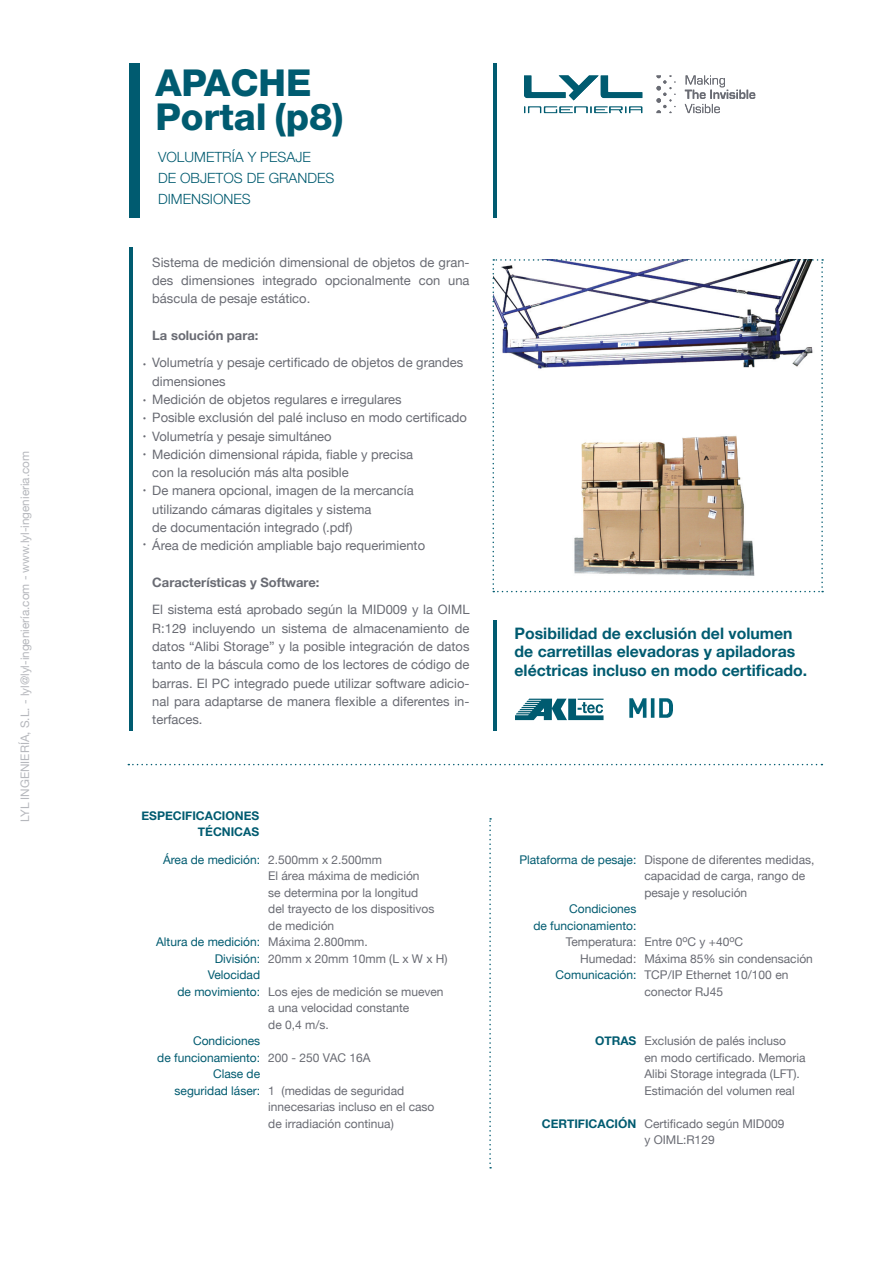
<style>
.page{position:relative;width:893px;height:1263px;background:#fff}
.page>*{position:absolute;margin:0;border:0;box-sizing:border-box;transform-origin:0 0}
.t1{font:800 37.2px/34.3px "Helvetica Neue LT Std";color:#005b70}
.t2{font:700 15.75px/18.5px "Helvetica Neue";color:#005b70}
.t3{font:300 14.1px/20.9px "Helvetica Neue LT Std";color:#005b70}
.t4{font:12.9px/18.3px "Helvetica Neue";color:#696b73;text-align:justify}
.t5{font:700 12.9px "Helvetica Neue";color:#696b73}
.t6{font:700 12.75px/18px "Helvetica Neue";color:#696b73;text-align:justify}
.t7{font:12px/16.5px "Helvetica Neue";color:#696b73}
.t8{font:12px/16.5px "Helvetica Neue";color:#005b70;text-align:right}
.t9{font:700 12px/16.5px "Helvetica Neue";color:#005b70;text-align:right}
.t10{font:11.7px "Helvetica Neue";color:#b6b8bd}
</style>
<div class="page">
<svg style="left:524px;top:106px;width:118px;height:7px"></svg>
<svg style="left:524px;top:75px;width:118px;height:25px"></svg>
<svg style="left:685px;top:75px;width:70px;height:38px"></svg>
<svg style="left:656px;top:75px;width:19px;height:38px"></svg>
<svg style="left:128px;top:764px;width:694px;height:1px"></svg>
<img style="left:492px;top:259px;width:331px;height:333px">
<hr style="left:129px;top:248px;width:4px;height:483px;background:#005b70">
<div style="left:130px;top:64px;width:10px;height:154px;background:#005b70"></div>
<hr style="left:493px;top:64px;width:4px;height:154px;background:#005b70">
<hr style="left:493px;top:621px;width:4px;height:110px;background:#005b70">
<svg style="left:515px;top:699px;width:88px;height:21px"></svg>
<svg style="left:489px;top:818px;width:2px;height:350px"></svg>
<img style="left:629px;top:698px;width:44px;height:20px">
<p class="t10" style="left:18px;top:822px;width:373px;rotate:-90deg">LYL INGENIERÍA, S.L. - lyl@lyl-ingeniería.com - www.lyl-ingenieria.com</p>
<h1 class="t1" style="left:155px;top:65px;width:190px">APACHE<br>Portal (p8)</h1>
<p class="t3" style="left:158px;top:147px;width:178px">VOLUMETRÍA Y PESAJE<br>DE OBJETOS DE GRANDES<br>DIMENSIONES</p>
<p class="t4" style="left:152px;top:253px;width:319px">Sistema de medición dimensional de objetos de gran&shy;des dimensiones integrado opcionalmente con una báscula de pesaje estático.</p>
<p class="t5" style="left:152px;top:327px;width:108px">La solución para:</p>
<p class="t4" style="left:152px;top:353px;width:316px;text-align:left">Volumetría y pesaje certificado de objetos de grandes dimensiones<br>Medición de objetos regulares e irregulares<br>Posible exclusión del palé incluso en modo certificado Volumetría y pesaje simultáneo<br>Medición dimensional rápida, fiable y precisa<br>con la resolución más alta posible<br>De manera opcional, imagen de la mercancía utilizando cámaras digitales y sistema<br>de documentación integrado (.pdf)<br>Área de medición ampliable bajo requerimiento</p>
<p class="t5" style="left:152px;top:574px;width:169px">Características y Software:</p>
<p class="t4" style="left:152px;top:601px;width:319px">El sistema está aprobado según la MID009 y la OIML R:129 incluyendo un sistema de almacenamiento de datos “Alibi Storage” y la posible integración de datos tanto de la báscula como de los lectores de código de barras. El PC integrado puede utilizar software adicio&shy;nal para adaptarse de manera flexible a diferentes in&shy;terfaces.</p>
<p class="t6" style="left:143px;top:354px;width:5px">·</p>
<p class="t6" style="left:143px;top:390px;width:5px">· · · ·</p>
<p class="t6" style="left:143px;top:480px;width:5px">·</p>
<p class="t6" style="left:143px;top:534px;width:5px">·</p>
<p class="t9" style="left:141px;top:807px;width:119px">ESPECIFICACIONES<br>TÉCNICAS</p>
<p class="t8" style="left:163px;top:851px;width:99px">Área de medición:</p>
<p class="t8" style="left:156px;top:933px;width:106px">Altura de medición:<br>División:<br>Velocidad<br>de movimiento:</p>
<p class="t8" style="left:157px;top:1032px;width:104px">Condiciones<br>de funcionamiento:<br>Clase de seguridad láser:</p>
<p class="t7" style="left:268px;top:851px;width:181px">2.500mm x 2.500mm<br>El área máxima de medición<br>se determina por la longitud<br>del trayecto de los dispositivos de medición<br>Máxima 2.800mm.<br>20mm x 20mm 10mm (L x W x H)</p>
<p class="t7" style="left:268px;top:983px;width:177px">Los ejes de medición se mueven a una velocidad constante<br>de 0,4 m/s.</p>
<p class="t7" style="left:268px;top:1049px;width:104px">200 - 250 VAC 16A</p>
<p class="t7" style="left:268px;top:1082px;width:168px">1 (medidas de seguridad innecesarias incluso en el caso de irradiación continua)</p>
<p class="t2" style="left:515px;top:624px;width:294px">Posibilidad de exclusión del volumen de carretillas elevadoras y apiladoras eléctricas incluso en modo certificado.</p>
<p class="t8" style="left:519px;top:851px;width:118px">Plataforma de pesaje:</p>
<p class="t8" style="left:533px;top:900px;width:104px">Condiciones<br>de funcionamiento:</p>
<p class="t7" style="left:566px;top:933px;width:72px;text-align:right">Temperatura:<br>Humedad:</p>
<p class="t8" style="left:556px;top:966px;width:82px">Comunicación:</p>
<p class="t7" style="left:644px;top:851px;width:172px">Dispone de diferentes medidas, capacidad de carga, rango de pesaje y resolución</p>
<p class="t7" style="left:644px;top:933px;width:170px">Entre 0<sup>o</sup>C y +40<sup>o</sup>C<br>Máxima 85% sin condensación<br>TCP/IP Ethernet 10/100 en conector RJ45</p>
<p class="t9" style="left:595px;top:1032px;width:43px">OTRAS</p>
<p class="t9" style="left:542px;top:1115px;width:96px">CERTIFICACIÓN</p>
<p class="t7" style="left:644px;top:1032px;width:163px">Exclusión de palés incluso<br>en modo certificado. Memoria<br>Alibi Storage integrada (LFT).<br>Estimación del volumen real</p>
<p class="t7" style="left:644px;top:1115px;width:142px">Certificado según MID009 y OIML:R129</p>
</div>
